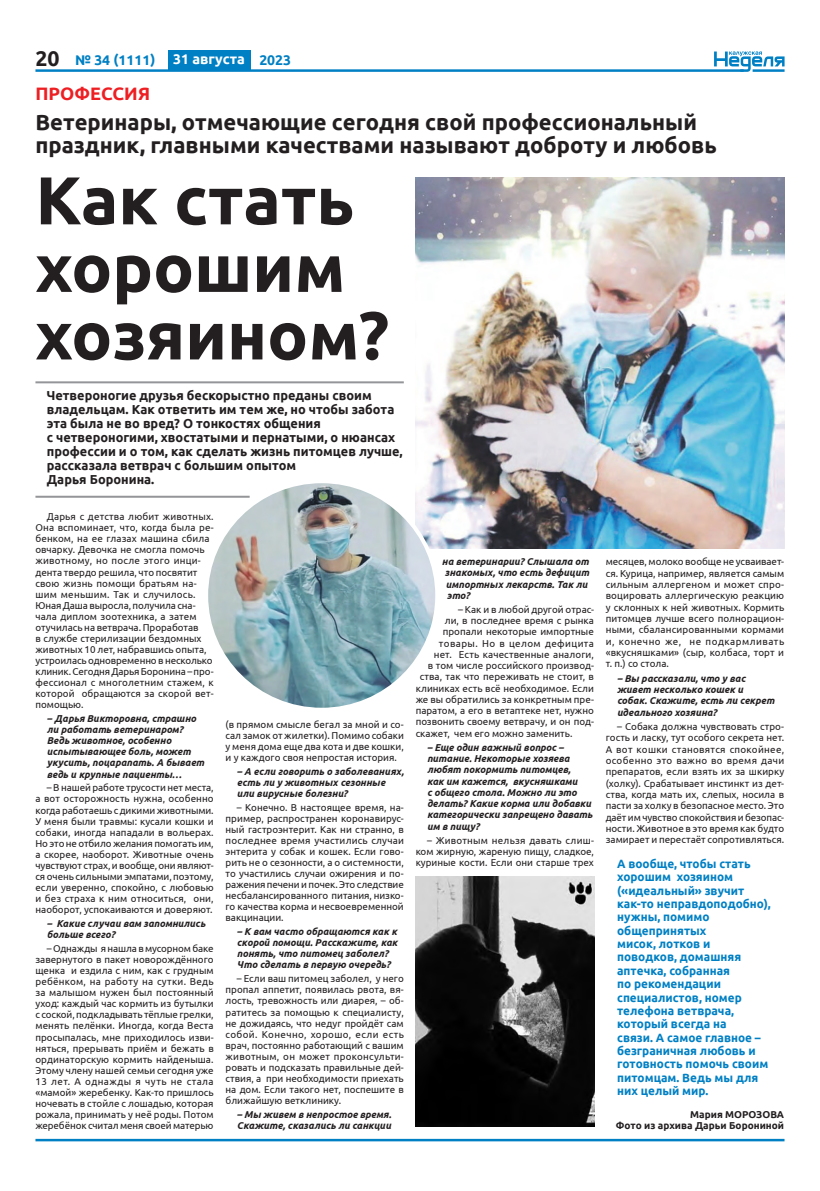
<style>
.page{position:relative;width:820px;height:1191px;background:#fff}
.page>*{position:absolute;margin:0;border:0;box-sizing:border-box;transform-origin:0 0}
._03_Заголовок_большо{font:700 67.5px/67.5px "Ubuntu";color:#231f20}
._07_Подзаголовок_мал{font:700 22px/23px "Ubuntu";color:#231f20}
.t1{font:700 21.2px "Ubuntu";color:#231f20}
._01_Рубрика{font:700 18px "Ubuntu";color:#ee1f23}
.t2{font:700 14px "Ubuntu";color:#0080c4}
.t3{font:700 14px "Ubuntu";color:#fff}
._08_Лид_с_линиями{font:700 13px/14px "Ubuntu";color:#231f20}
._15_Врезка_в_фигуру{font:700 12px/13.3px "Ubuntu";color:#0080c4}
._10_Основной_текст{font:10px/11.1px "Ubuntu";color:#231f20;text-align:justify}
._12_Вопрос{font:italic 700 10px/11.1px "Ubuntu";color:#231f20}
._16_Подпись_автора{font:700 10px "Ubuntu";color:#231f20}
._10_Основной_текст-2{font:10px "Ubuntu";letter-spacing:.045em;color:#231f20}
</style>
<div class="page">
<hr style="left:35px;top:1138px;width:749px;height:3px;background:#0080c4">
<svg style="left:714px;top:51px;width:70px;height:21px"></svg>
<hr style="left:35px;top:69px;width:708px;height:3px;background:#0080c4">
<hr style="left:752px;top:69px;width:32px;height:3px;background:#0080c4">
<div style="left:168px;top:50px;width:82px;height:20px;background:#0080c4"></div>
<img style="left:415px;top:876px;width:179px;height:250px">
<img style="left:415px;top:178px;width:369px;height:370px">
<img style="left:206px;top:481px;width:231px;height:225px">
<hr style="left:35px;top:381px;width:368px;height:2px;background:#939598">
<hr style="left:35px;top:496px;width:214px;height:2px;background:#939598">
<p class="t1" style="left:35px;top:45px;width:26px">20</p>
<p class="_01_Рубрика" style="left:35px;top:82px;width:116px">ПРОФЕССИЯ</p>
<p class="t2" style="left:75px;top:51px;width:82px">№ 34 (1111)</p>
<p class="t3" style="left:173px;top:51px;width:73px">31 августа</p>
<p class="t2" style="left:259px;top:51px;width:33px">2023</p>
<p class="_07_Подзаголовок_мал" style="left:35px;top:111px;width:682px">Ветеринары, отмечающие сегодня свой профессиональный праздник, главными качествами называют доброту и любовь</p>
<p class="_03_Заголовок_большо" style="left:35px;top:165px;width:320px">Как стать</p>
<p class="_03_Заголовок_большо" style="left:35px;top:233px;width:355px">хорошим хозяином?</p>
<p class="_08_Лид_с_линиями" style="left:47px;top:388px;width:357px">Четвероногие друзья бескорыстно преданы своим владельцам. Как ответить им тем же, но чтобы забота эта была не во вред? О тонкостях общения<br>с четвероногими, хвостатыми и пернатыми, о нюансах профессии и о том, как сделать жизнь питомцев лучше, рассказала ветврач с большим опытом<br>Дарья Боронина.</p>
<p class="_10_Основной_текст" style="left:35px;top:511px;width:180px;text-align:left;text-indent:11px">Дарья с детства любит животных.<br>Она вспоминает, что, когда была ре&shy;бенком, на ее глазах машина сбила овчарку. Девочка не смогла помочь животному, но после этого инци&shy;дента твердо решила, что посвятит свою жизнь помощи братьям на&shy;шим меньшим. Так и случилось.<br>Юная Даша выросла, получила сна&shy;чала диплом зоотехника, а затем отучилась на ветврача. Проработав<br>в службе стерилизации бездомных животных 10 лет, набравшись опыта, устроилась одновременно в несколько клиник. Сегодня Дарья Боронина – про&shy;фессионал с многолетним стажем, к которой обращаются за скорой вет&shy;помощью.</p>
<p class="_12_Вопрос" style="left:47px;top:713px;width:159px">– Дарья Викторовна, страшно ли работать ветеринаром?<br>Ведь животное, особенно испытывающее боль, может укусить, поцарапать. А бывает ведь и крупные пациенты…</p>
<p class="_10_Основной_текст" style="left:35px;top:782px;width:180px;text-indent:11px">– В нашей работе трусости нет места, а вот осторожность нужна, особенно когда работаешь с дикими животными.<br>У меня были травмы: кусали кошки и собаки, иногда нападали в вольерах.<br>Но это не отбило желания помогать им, а скорее, наоборот. Животные очень чувствуют страх, и вообще, они являют&shy;ся очень сильными эмпатами, поэтому, если уверенно, спокойно, с любовью и без страха к ним относиться, они, наоборот, успокаиваются и доверяют.</p>
<p class="_12_Вопрос" style="left:47px;top:917px;width:160px">– Какие случаи вам запомнились больше всего?</p>
<p class="_10_Основной_текст" style="left:35px;top:942px;width:180px;text-indent:11px">– Однажды я нашла в мусорном баке завернутого в пакет новорождённого щенка и ездила с ним, как с грудным ребёнком, на работу на сутки. Ведь за малышом нужен был постоянный уход: каждый час кормить из бутылки с соской, подкладывать тёплые грелки, менять пелёнки. Иногда, когда Веста просыпалась, мне приходилось изви&shy;няться, прерывать приём и бежать в ординаторскую кормить найденыша.<br>Этому члену нашей семьи сегодня уже 13 лет. А однажды я чуть не стала «мамой» жеребенку. Как-то пришлось ночевать в стойле с лошадью, которая рожала, принимать у неё роды. Потом жеребёнок считал меня своей матерью</p>
<p class="_10_Основной_текст" style="left:225px;top:718px;width:180px">(в прямом смысле бегал за мной и со&shy;сал замок от жилетки). Помимо собаки у меня дома еще два кота и две кошки, и у каждого своя непростая история.</p>
<p class="_12_Вопрос" style="left:237px;top:765px;width:168px">– А если говорить о заболеваниях, есть ли у животных сезонные или вирусные болезни?</p>
<p class="_10_Основной_текст" style="left:225px;top:801px;width:180px;text-indent:11px">– Конечно. В настоящее время, на&shy;пример, распространен коронавирус&shy;ный гастроэнтерит. Как ни странно, в последнее время участились случаи энтерита у собак и кошек. Если гово&shy;рить не о сезонности, а о системности, то участились случаи ожирения и по&shy;ражения печени и почек. Это следствие несбалансированного питания, низко&shy;го качества корма и несвоевременной вакцинации.</p>
<p class="_12_Вопрос" style="left:237px;top:926px;width:162px">– К вам часто обращаются как к скорой помощи. Расскажите, как понять, что питомец заболел?<br>Что сделать в первую очередь?</p>
<p class="_10_Основной_текст" style="left:225px;top:973px;width:180px;text-indent:11px">– Если ваш питомец заболел, у него пропал аппетит, появилась рвота, вя&shy;лость, тревожность или диарея, – об&shy;ратитесь за помощью к специалисту, не дожидаясь, что недуг пройдёт сам собой. Конечно, хорошо, если есть врач, постоянно работающий с вашим животным, он может проконсульти&shy;ровать и подсказать правильные дей&shy;ствия, а при необходимости приехать на дом. Если такого нет, поспешите в ближайшую ветклинику.</p>
<p class="_12_Вопрос" style="left:237px;top:1108px;width:156px">– Мы живем в непростое время.<br>Скажите, сказались ли санкции</p>
<p class="_12_Вопрос" style="left:441px;top:556px;width:149px">на ветеринарии? Слышала от знакомых, что есть дефицит импортных лекарств. Так ли это?</p>
<p class="_10_Основной_текст" style="left:458px;top:603px;width:137px">– Как и в любой другой отрас-</p>
<p class="_10_Основной_текст" style="left:444px;top:615px;width:151px">ли, в последнее время с рынка</p>
<p class="_10_Основной_текст" style="left:442px;top:626px;width:152px">пропали некоторые импортные</p>
<p class="_10_Основной_текст-2" style="left:438px;top:637px;width:157px">товары. Но в целом дефицита</p>
<p class="_10_Основной_текст" style="left:433px;top:648px;width:161px">нет. Есть качественные аналоги,</p>
<p class="_10_Основной_текст" style="left:427px;top:660px;width:168px">в том числе российского производ-</p>
<p class="_10_Основной_текст" style="left:419px;top:671px;width:176px">ства, так что переживать не стоит, в</p>
<p class="_10_Основной_текст" style="left:415px;top:682px;width:180px">клиниках есть всё необходимое. Если</p>
<p class="_10_Основной_текст" style="left:415px;top:693px;width:180px">же вы обратились за конкретным пре-</p>
<p class="_10_Основной_текст" style="left:415px;top:704px;width:180px">паратом, а его в ветаптеке нет, нужно</p>
<p class="_10_Основной_текст" style="left:415px;top:716px;width:180px">позвонить своему ветврачу, и он под-</p>
<p class="_10_Основной_текст" style="left:415px;top:727px;width:158px">скажет, чем его можно заменить.</p>
<p class="_12_Вопрос" style="left:427px;top:741px;width:167px">– Еще один важный вопрос – питание. Некоторые хозяева любят покормить питомцев,<br>как им кажется, вкусняшками<br>с общего стола. Можно ли это делать? Какие корма или добавки категорически запрещено давать им в пищу?</p>
<p class="_10_Основной_текст" style="left:415px;top:834px;width:180px;text-indent:11px">– Животным нельзя давать слиш&shy;ком жирную, жареную пищу, сладкое, куриные кости. Если они старше трех</p>
<p class="_10_Основной_текст" style="left:605px;top:555px;width:180px;line-height:11.4px">месяцев, молоко вообще не усваивает&shy;ся. Курица, например, является самым сильным аллергеном и может спро&shy;воцировать аллергическую реакцию у склонных к ней животных. Кормить питомцев лучше всего полнорацион&shy;ными, сбалансированными кормами и, конечно же, не подкармливать «вкусняшками» (сыр, колбаса, торт и т. п.) со стола.</p>
<p class="_12_Вопрос" style="left:617px;top:672px;width:159px">– Вы рассказали, что у вас живет несколько кошек и собак. Скажите, есть ли секрет идеального хозяина?</p>
<p class="_10_Основной_текст" style="left:605px;top:720px;width:180px;line-height:11.4px;text-indent:11px">– Собака должна чувствовать стро&shy;гость и ласку, тут особого секрета нет.<br>А вот кошки становятся спокойнее, особенно это важно во время дачи препаратов, если взять их за шкирку (холку). Срабатывает инстинкт из дет&shy;ства, когда мать их, слепых, носила в пасти за холку в безопасное место. Это даёт им чувство спокойствия и безопас&shy;ности. Животное в это время как будто замирает и перестаёт сопротивляться.</p>
<p class="_15_Врезка_в_фигуру" style="left:617px;top:857px;width:155px">А вообще, чтобы стать хорошим хозяином («идеальный» звучит как-то неправдоподобно), нужны, помимо общепринятых<br>мисок, лотков и поводков, домашняя аптечка, собранная<br>по рекомендации специалистов, номер телефона ветврача, который всегда на<br>связи. А самое главное – безграничная любовь и готовность помочь своим питомцам. Ведь мы для них целый мир.</p>
<p class="_16_Подпись_автора" style="left:690px;top:1108px;width:95px">Мария МОРОЗОВА</p>
<p class="_16_Подпись_автора" style="left:615px;top:1119px;width:170px">Фото из архива Дарьи Борониной</p>
</div>
